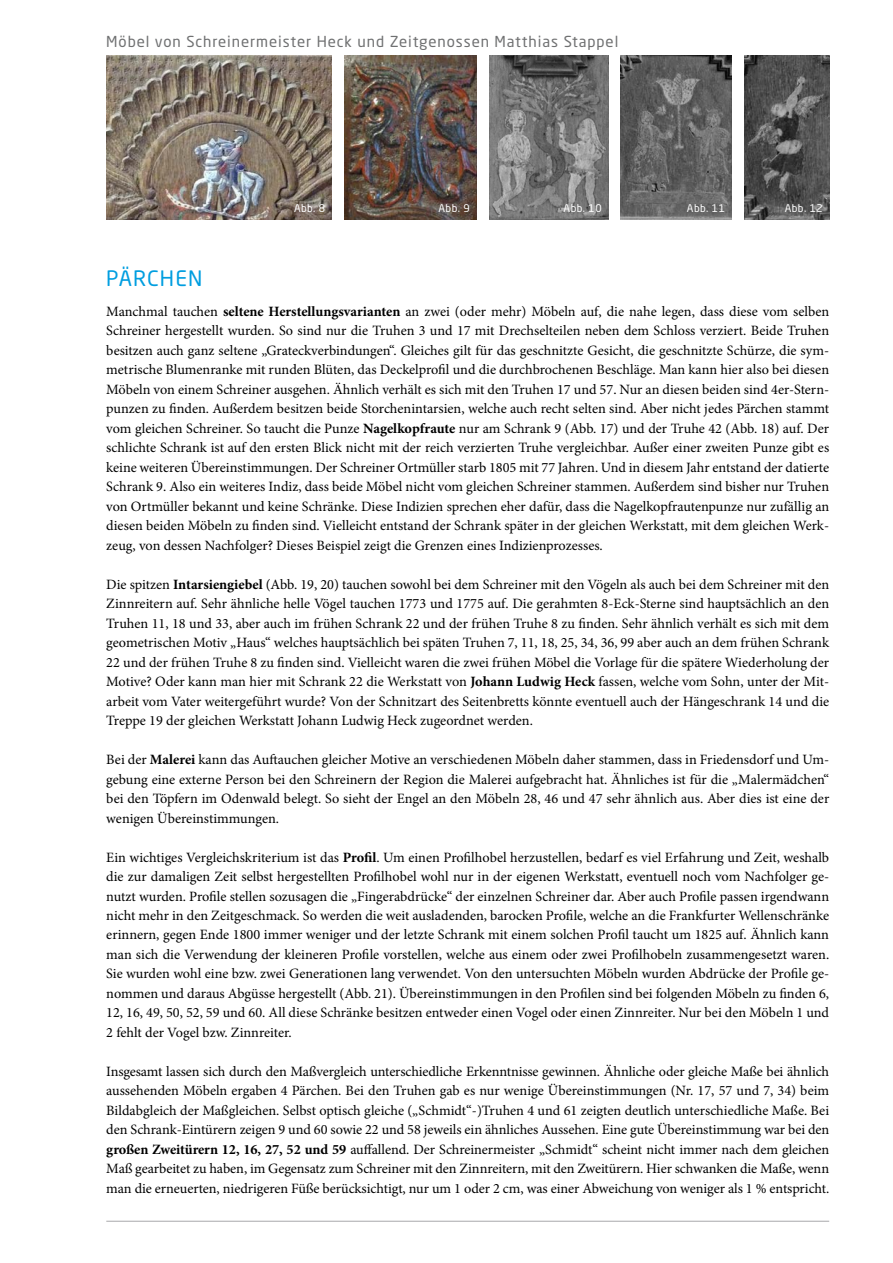
<style>
.page{position:relative;width:893px;height:1263px;background:#fff}
.page>*{position:absolute;margin:0;border:0;box-sizing:border-box;transform-origin:0 0}
.t1{font:21px "Neo Sans Pro Cyr";letter-spacing:.06em;color:#009ee0}
.t2{font:15px "Neo Sans Pro Cyr";letter-spacing:.06em;color:#707172}
.t3{font:14.25px/19.5px "Minion Pro";letter-spacing:-.005em;color:#000;text-align:justify}
.t4{font:10.5px "Neo Sans Pro Cyr";letter-spacing:.04em;color:#fff}
.s1{font-weight:700}
</style>
<div class="page">
<hr style="left:106px;top:1221px;width:723px;height:1px;background:#a7a8aa">
<img style="left:106px;top:55px;width:226px;height:164px">
<img style="left:344px;top:55px;width:132px;height:164px">
<img style="left:489px;top:55px;width:119px;height:164px">
<img style="left:621px;top:55px;width:110px;height:164px">
<img style="left:744px;top:55px;width:85px;height:164px">
<p class="t2" style="left:106px;top:32px;width:514px">Möbel von Schreinermeister Heck und Zeitgenossen Matthias Stappel</p>
<p class="t4" style="left:294px;top:202px;width:33px">Abb. 8</p>
<p class="t4" style="left:439px;top:202px;width:33px">Abb. 9</p>
<p class="t4" style="left:564px;top:202px;width:40px">Abb. 10</p>
<p class="t4" style="left:687px;top:202px;width:40px">Abb. 11</p>
<p class="t4" style="left:785px;top:202px;width:40px">Abb. 12</p>
<h1 class="t1" style="left:106px;top:265px;width:98px">PÄRCHEN</h1>
<p class="t3" style="left:106px;top:301px;width:724px">Manchmal tauchen <span class="s1">seltene Herstellungsvarianten</span> an zwei (oder mehr) Möbeln auf, die nahe legen, dass diese vom selben Schreiner hergestellt wurden. So sind nur die Truhen 3 und 17 mit Drechselteilen neben dem Schloss verziert. Beide Truhen besitzen auch ganz seltene „Grateckverbindungen“. Gleiches gilt für das geschnitzte Gesicht, die geschnitzte Schürze, die sym&shy;metrische Blumenranke mit runden Blüten, das Deckelprofil und die durchbrochenen Beschläge. Man kann hier also bei diesen Möbeln von einem Schreiner ausgehen. Ähnlich verhält es sich mit den Truhen 17 und 57. Nur an diesen beiden sind 4er-Stern&shy;punzen zu finden. Außerdem besitzen beide Storchenintarsien, welche auch recht selten sind. Aber nicht jedes Pärchen stammt vom gleichen Schreiner. So taucht die Punze <span class="s1">Nagelkopfraute</span> nur am Schrank 9 (Abb. 17) und der Truhe 42 (Abb. 18) auf. Der schlichte Schrank ist auf den ersten Blick nicht mit der reich verzierten Truhe vergleichbar. Außer einer zweiten Punze gibt es keine weiteren Übereinstimmungen. Der Schreiner Ortmüller starb 1805 mit 77 Jahren. Und in diesem Jahr entstand der datierte Schrank 9. Also ein weiteres Indiz, dass beide Möbel nicht vom gleichen Schreiner stammen. Außerdem sind bisher nur Truhen von Ortmüller bekannt und keine Schränke. Diese Indizien sprechen eher dafür, dass die Nagelkopfrautenpunze nur zufällig an diesen beiden Möbeln zu finden sind. Vielleicht entstand der Schrank später in der gleichen Werkstatt, mit dem gleichen Werk&shy;zeug, von dessen Nachfolger? Dieses Beispiel zeigt die Grenzen eines Indizienprozesses.</p>
<p class="t3" style="left:106px;top:574px;width:724px">Die spitzen <span class="s1">Intarsiengiebel</span> (Abb. 19, 20) tauchen sowohl bei dem Schreiner mit den Vögeln als auch bei dem Schreiner mit den Zinnreitern auf. Sehr ähnliche helle Vögel tauchen 1773 und 1775 auf. Die gerahmten 8-Eck-Sterne sind hauptsächlich an den Truhen 11, 18 und 33, aber auch im frühen Schrank 22 und der frühen Truhe 8 zu finden. Sehr ähnlich verhält es sich mit dem geometrischen Motiv „Haus“ welches hauptsächlich bei späten Truhen 7, 11, 18, 25, 34, 36, 99 aber auch an dem frühen Schrank 22 und der frühen Truhe 8 zu finden sind. Vielleicht waren die zwei frühen Möbel die Vorlage für die spätere Wiederholung der Motive? Oder kann man hier mit Schrank 22 die Werkstatt von <span class="s1">Johann Ludwig Heck</span> fassen, welche vom Sohn, unter der Mit&shy;arbeit vom Vater weitergeführt wurde? Von der Schnitzart des Seitenbretts könnte eventuell auch der Hängeschrank 14 und die Treppe 19 der gleichen Werkstatt Johann Ludwig Heck zugeordnet werden.</p>
<p class="t3" style="left:106px;top:750px;width:724px">Bei der <span class="s1">Malerei</span> kann das Auftauchen gleicher Motive an verschiedenen Möbeln daher stammen, dass in Friedensdorf und Um&shy;gebung eine externe Person bei den Schreinern der Region die Malerei aufgebracht hat. Ähnliches ist für die „Malermädchen“ bei den Töpfern im Odenwald belegt. So sieht der Engel an den Möbeln 28, 46 und 47 sehr ähnlich aus. Aber dies ist eine der wenigen Übereinstimmungen.</p>
<p class="t3" style="left:106px;top:847px;width:724px">Ein wichtiges Vergleichskriterium ist das <span class="s1">Profil</span>. Um einen Profilhobel herzustellen, bedarf es viel Erfahrung und Zeit, weshalb die zur damaligen Zeit selbst hergestellten Profilhobel wohl nur in der eigenen Werkstatt, eventuell noch vom Nachfolger ge&shy;nutzt wurden. Profile stellen sozusagen die „Fingerabdrücke“ der einzelnen Schreiner dar. Aber auch Profile passen irgendwann nicht mehr in den Zeitgeschmack. So werden die weit ausladenden, barocken Profile, welche an die Frankfurter Wellenschränke erinnern, gegen Ende 1800 immer weniger und der letzte Schrank mit einem solchen Profil taucht um 1825 auf. Ähnlich kann man sich die Verwendung der kleineren Profile vorstellen, welche aus einem oder zwei Profilhobeln zusammengesetzt waren.<br>Sie wurden wohl eine bzw. zwei Generationen lang verwendet. Von den untersuchten Möbeln wurden Abdrücke der Profile ge&shy;nommen und daraus Abgüsse hergestellt (Abb. 21). Übereinstimmungen in den Profilen sind bei folgenden Möbeln zu finden 6, 12, 16, 49, 50, 52, 59 und 60. All diese Schränke besitzen entweder einen Vogel oder einen Zinnreiter. Nur bei den Möbeln 1 und 2 fehlt der Vogel bzw. Zinnreiter.</p>
<p class="t3" style="left:106px;top:1062px;width:724px">Insgesamt lassen sich durch den Maßvergleich unterschiedliche Erkenntnisse gewinnen. Ähnliche oder gleiche Maße bei ähnlich aussehenden Möbeln ergaben 4 Pärchen. Bei den Truhen gab es nur wenige Übereinstimmungen (Nr. 17, 57 und 7, 34) beim Bildabgleich der Maßgleichen. Selbst optisch gleiche („Schmidt“-)Truhen 4 und 61 zeigten deutlich unterschiedliche Maße. Bei den Schrank-Eintürern zeigen 9 und 60 sowie 22 und 58 jeweils ein ähnliches Aussehen. Eine gute Übereinstimmung war bei den <span class="s1">großen Zweitürern 12, 16, 27, 52 und 59</span> auffallend. Der Schreinermeister „Schmidt“ scheint nicht immer nach dem gleichen Maß gearbeitet zu haben, im Gegensatz zum Schreiner mit den Zinnreitern, mit den Zweitürern. Hier schwanken die Maße, wenn man die erneuerten, niedrigeren Füße berücksichtigt, nur um 1 oder 2 cm, was einer Abweichung von weniger als 1 % entspricht.</p>
</div>
